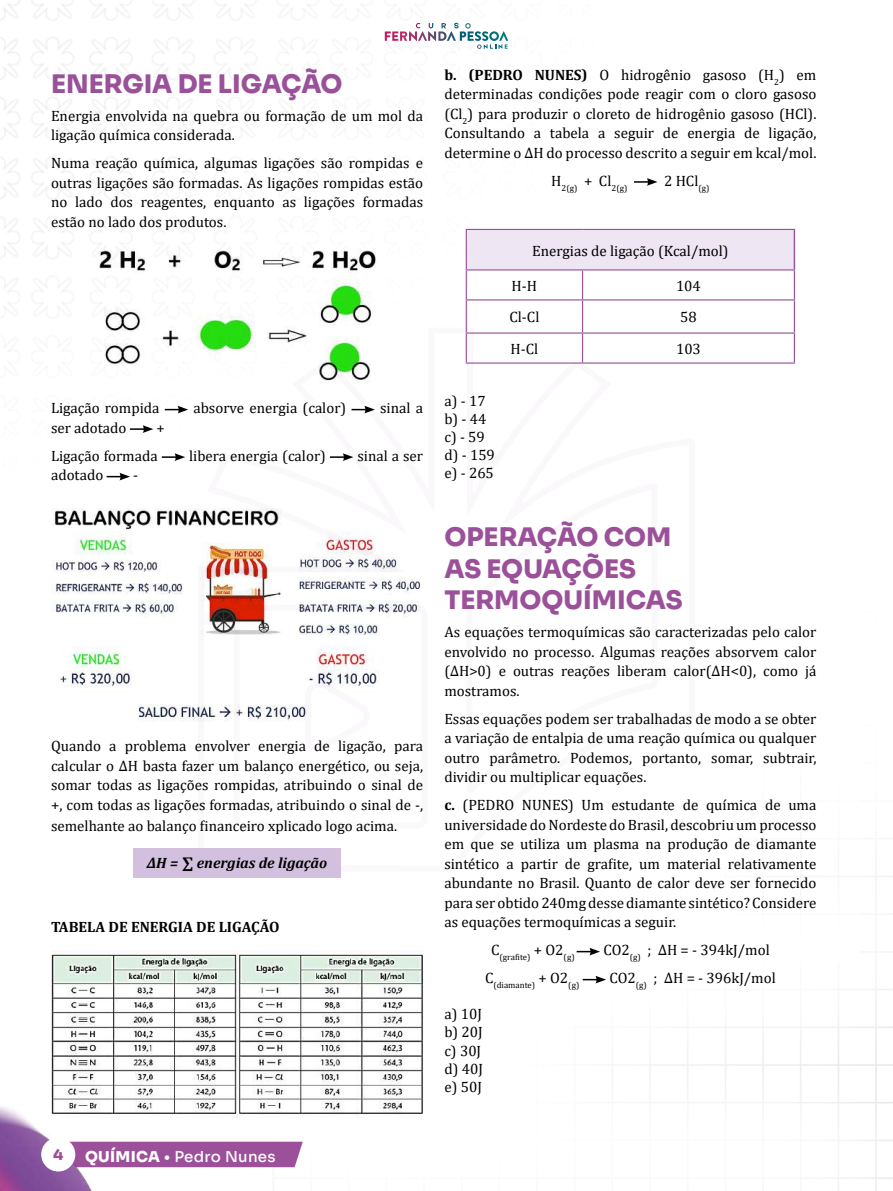
<style>
.page{position:relative;width:893px;height:1191px;background:#fff}
.page>*{position:absolute;margin:0;border:0;box-sizing:border-box;transform-origin:0 0}
.t1{font:25.5px/31.5px "Sora";color:#9b509a}
.t2{font:15px/19.5px "Cambria";color:#000;text-align:justify}
.t3{font:700 15px "Cambria";color:#000}
.t4{font:italic 700 15px "Cambria";color:#000}
.t5{font:500 15px "Sora";letter-spacing:.02em;color:#fff}
.t6{font:15px "Sora";color:#9d509a}
.t7{font:8.7px "Cambria";color:#000}
.s1{font-weight:400}
.s2{font-family:"Cambria";font-weight:700}
.s3{font-weight:700}
</style>
<div class="page">
<img style="left:0;top:0;width:893px;height:1191px">
<svg style="left:195px;top:325px;width:505px;height:548px"></svg>
<svg style="left:409px;top:23px;width:99px;height:26px"></svg>
<div style="left:131px;top:1141px;width:172px;height:26px;background:#9d509a"></div>
<img style="left:0;top:1081px;width:131px;height:110px">
<div style="left:44px;top:1140px;width:28px;height:28px;background:#fff;border-radius:50%"></div>
<div style="left:41px;top:1137px;width:34px;height:34px;border:6px solid #fff;border-radius:50%"></div>
<div style="left:133px;top:848px;width:208px;height:30px;background:#d3c0df"></div>
<img style="left:94px;top:245px;width:286px;height:140px">
<svg style="left:165px;top:406px;width:23px;height:7px"></svg>
<svg style="left:352px;top:406px;width:23px;height:7px"></svg>
<svg style="left:130px;top:425px;width:23px;height:8px"></svg>
<svg style="left:162px;top:453px;width:23px;height:8px"></svg>
<svg style="left:330px;top:453px;width:23px;height:8px"></svg>
<svg style="left:107px;top:473px;width:23px;height:7px"></svg>
<img style="left:51px;top:508px;width:372px;height:213px">
<img style="left:51px;top:950px;width:372px;height:168px">
<svg style="left:634px;top:178px;width:23px;height:8px"></svg>
<div style="left:466px;top:229px;width:328px;height:41px;background:#eee6f3"></div>
<hr style="left:466px;top:230px;width:1px;height:39px;background:#9b509a">
<hr style="left:466px;top:229px;width:116px;height:1px;background:#9b509a">
<hr style="left:582px;top:229px;width:213px;height:1px;background:#9b509a">
<hr style="left:466px;top:269px;width:116px;height:1px;background:#9b509a">
<hr style="left:582px;top:269px;width:213px;height:1px;background:#9b509a">
<svg style="left:466px;top:270px;width:1px;height:29px"></svg>
<svg style="left:582px;top:270px;width:1px;height:29px"></svg>
<hr style="left:466px;top:299px;width:116px;height:1px;background:#9b509a">
<svg style="left:794px;top:270px;width:1px;height:29px"></svg>
<hr style="left:582px;top:299px;width:213px;height:1px;background:#9b509a">
<hr style="left:466px;top:300px;width:1px;height:32px;background:#9b509a">
<hr style="left:582px;top:300px;width:1px;height:32px;background:#9b509a">
<hr style="left:466px;top:332px;width:116px;height:2px;background:#9b509a">
<hr style="left:794px;top:300px;width:1px;height:32px;background:#9b509a">
<hr style="left:582px;top:332px;width:213px;height:2px;background:#9b509a">
<svg style="left:466px;top:334px;width:1px;height:28px"></svg>
<svg style="left:582px;top:334px;width:1px;height:28px"></svg>
<hr style="left:466px;top:362px;width:116px;height:2px;background:#9b509a">
<svg style="left:794px;top:334px;width:1px;height:28px"></svg>
<hr style="left:582px;top:362px;width:213px;height:2px;background:#9b509a">
<hr style="left:794px;top:230px;width:1px;height:39px;background:#9b509a">
<svg style="left:577px;top:947px;width:23px;height:8px"></svg>
<svg style="left:583px;top:975px;width:23px;height:8px"></svg>
<h1 class="t1" style="left:51px;top:66px;width:293px">ENERGIA DE LIGAÇÃO</h1>
<p class="t2" style="left:51px;top:106px;width:374px">Energia envolvida na quebra ou formação de um mol da ligação química considerada.</p>
<p class="t2" style="left:51px;top:153px;width:374px">Numa reação química, algumas ligações são rompidas e outras ligações são formadas. As ligações rompidas estão no lado dos reagentes, enquanto as ligações formadas estão no lado dos produtos.</p>
<p class="t2" style="left:51px;top:398px;width:110px">Ligação rompida</p>
<p class="t2" style="left:193px;top:398px;width:154px">absorve energia (calor)</p>
<p class="t2" style="left:380px;top:398px;width:44px">sinal a</p>
<p class="t2" style="left:51px;top:418px;width:77px">ser adotado</p>
<p class="t2" style="left:51px;top:414px;width:115px;line-height:28px;text-indent:106px">+<br>Ligação formada</p>
<p class="t2" style="left:189px;top:446px;width:138px">libera energia (calor)</p>
<p class="t2" style="left:357px;top:446px;width:67px">sinal a ser</p>
<p class="t2" style="left:51px;top:465px;width:54px">adotado</p>
<p class="t2" style="left:133px;top:465px;width:6px">-</p>
<p class="t2" style="left:51px;top:736px;width:374px">Quando a problema envolver energia de ligação, para calcular o ∆H basta fazer um balanço energético, ou seja, somar todas as ligações rompidas, atribuindo o sinal de +, com todas as ligações formadas, atribuindo o sinal de -,</p>
<p class="t2" style="left:51px;top:816px;width:348px">semelhante ao balanço financeiro xplicado logo acima.</p>
<p class="t4" style="left:147px;top:852px;width:182px">∆H = ∑ energias de ligação</p>
<p class="t3" style="left:51px;top:916px;width:230px">TABELA DE ENERGIA DE LIGAÇÃO</p>
<p class="t6" style="left:53px;top:1142px;width:12px">4</p>
<p class="t5" style="left:85px;top:1143px;width:192px"><span class="s1">QUÍMICA</span> <span class="s2">•</span> Pedro Nunes</p>
<p class="t2" style="left:444px;top:65px;width:374px"><span class="s3">b. (PEDRO NUNES)</span> O hidrogênio gasoso (H<sub>2</sub>) em determinadas condições pode reagir com o cloro gasoso (Cl<sub>2</sub>) para produzir o cloreto de hidrogênio gasoso (HCl).<br>Consultando a tabela a seguir de energia de ligação, determine o ∆H do processo descrito a seguir em kcal/mol.</p>
<p class="t7" style="left:551px;top:183px;width:78px"><sup>H</sup>2(g) <sup>+</sup> <sup>Cl</sup>2(g)</p>
<p class="t2" style="left:664px;top:171px;width:47px">2 HCl<sub>(g)</sub></p>
<p class="t2" style="left:532px;top:241px;width:198px">Energias de ligação (Kcal/mol)</p>
<p class="t2" style="left:512px;top:276px;width:27px">H-H</p>
<p class="t2" style="left:676px;top:276px;width:26px">104</p>
<p class="t2" style="left:509px;top:307px;width:31px">Cl-Cl</p>
<p class="t2" style="left:680px;top:307px;width:18px">58</p>
<p class="t2" style="left:510px;top:339px;width:29px">H-Cl</p>
<p class="t2" style="left:676px;top:339px;width:26px">103</p>
<p class="t2" style="left:444px;top:392px;width:52px;line-height:18px;text-align:left">a) - 17 b) - 44 c) - 59 d) - 159 e) - 265</p>
<h1 class="t1" style="left:444px;top:519px;width:240px">OPERAÇÃO COM<br>AS EQUAÇÕES<br>TERMOQUÍMICAS</h1>
<p class="t2" style="left:444px;top:622px;width:374px">As equações termoquímicas são caracterizadas pelo calor envolvido no processo. Algumas reações absorvem calor (∆H&gt;0) e outras reações liberam calor(∆H&lt;0), como já mostramos.</p>
<p class="t2" style="left:444px;top:709px;width:374px">Essas equações podem ser trabalhadas de modo a se obter a variação de entalpia de uma reação química ou qualquer outro parâmetro. Podemos, portanto, somar, subtrair, dividir ou multiplicar equações.</p>
<p class="t2" style="left:444px;top:795px;width:374px"><span class="s3">c.</span> (PEDRO NUNES) Um estudante de química de uma universidade do Nordeste do Brasil, descobriu um processo em que se utiliza um plasma na produção de diamante sintético a partir de grafite, um material relativamente abundante no Brasil. Quanto de calor deve ser fornecido para ser obtido 240mg desse diamante sintético? Considere as equações termoquímicas a seguir.</p>
<p class="t7" style="left:491px;top:952px;width:85px"><sup>C</sup>(grafite) <sup>+</sup> <sup>O2</sup>(g)</p>
<p class="t2" style="left:603px;top:940px;width:168px">CO2<sub>(g)</sub> ; ∆H = - 394kJ/mol</p>
<p class="t7" style="left:485px;top:980px;width:96px"><sup>C</sup>(diamante) <sup>+</sup> <sup>O2</sup>(g)</p>
<p class="t2" style="left:609px;top:968px;width:168px">CO2<sub>(g)</sub> ; ∆H = - 396kJ/mol</p>
<p class="t2" style="left:444px;top:1005px;width:40px;line-height:18px">a) 10J b) 20J c) 30J d) 40J e) 50J</p>
</div>
